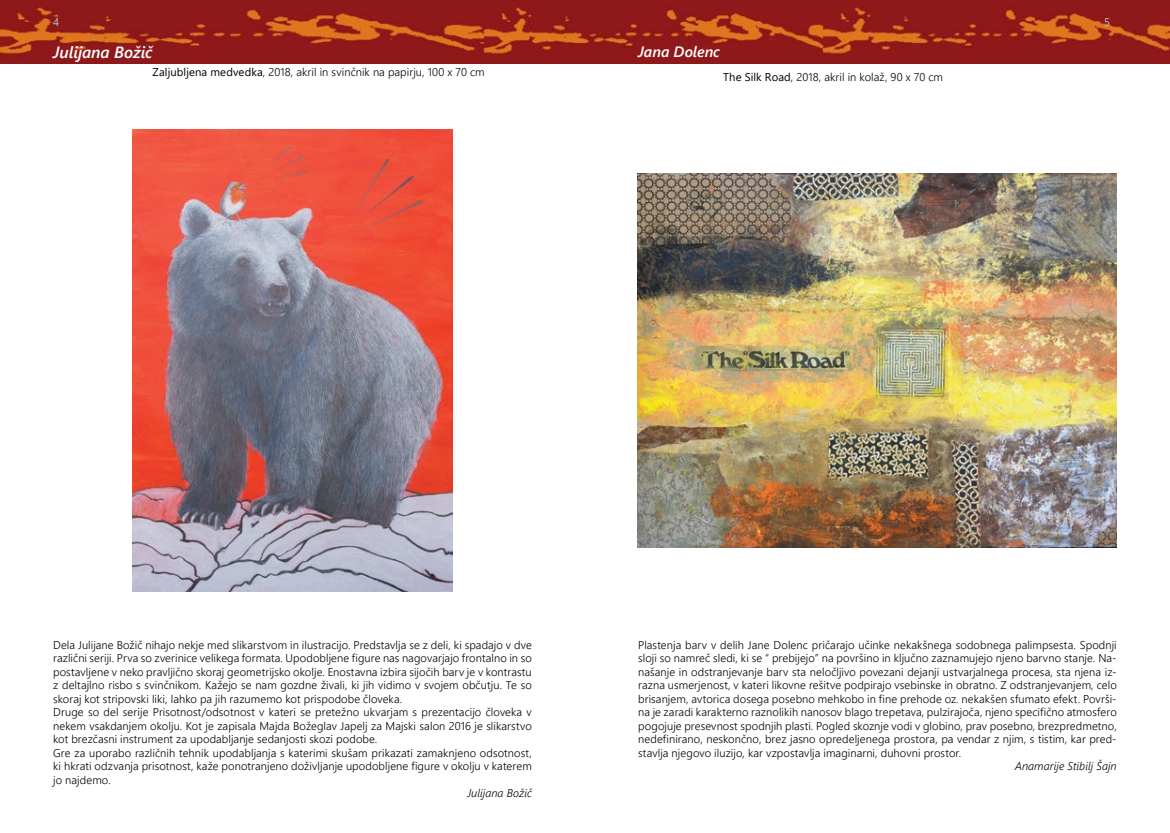
<style>
.page{position:relative;width:1170px;height:833px;background:#fff}
.page>*{position:absolute;margin:0;border:0;box-sizing:border-box;transform-origin:0 0}
.t1{font:italic 600 16.25px "Segoe UI";letter-spacing:-.005em;color:#fff}
.t2{font:italic 600 15px "Segoe UI";letter-spacing:-.005em;color:#fff}
.t3{font:300 11.25px/13.5px "Segoe UI";letter-spacing:.005em;color:#000}
.t4{font:italic 300 11.25px "Segoe UI";letter-spacing:.005em;color:#000}
.t5{font:11.25px "Segoe UI";color:#bcbec0}
.s1{font-weight:400}
</style>
<div class="page">
<img style="left:0;top:0;width:1169px;height:64px">
<img style="left:638px;top:173px;width:478px;height:375px">
<img style="left:133px;top:129px;width:319px;height:462px">
<p class="t5" style="left:53px;top:13px;width:8px">4</p>
<p class="t5" style="left:1103px;top:13px;width:8px">5</p>
<h1 class="t1" style="left:53px;top:39px;width:101px">Julijana Božič</h1>
<h2 class="t2" style="left:638px;top:40px;width:83px">Jana Dolenc</h2>
<p class="t3" style="left:152px;top:64px;width:334px"><span class="s1">Zaljubljena medvedka</span>, 2018, akril in svinčnik na papirju, 100 x 70 cm</p>
<p class="t3" style="left:723px;top:70px;width:221px"><span class="s1">The Silk Road</span>, 2018, akril in kolaž, 90 x 70 cm</p>
<p class="t3" style="left:53px;top:637px;width:480px">Dela Julijane Božič nihajo nekje med slikarstvom in ilustracijo. Predstavlja se z deli, ki spadajo v dve različni seriji. Prva so zverinice velikega formata. Upodobljene figure nas nagovarjajo frontalno in so postavljene v neko pravljično skoraj geometrijsko okolje. Enostavna izbira sijočih barv je v kontrastu z deltajlno risbo s svinčnikom. Kažejo se nam gozdne živali, ki jih vidimo v svojem občutju. Te so skoraj kot stripovski liki, lahko pa jih razumemo kot prispodobe človeka.<br>Druge so del serije Prisotnost/odsotnost v kateri se pretežno ukvarjam s prezentacijo človeka v nekem vsakdanjem okolju. Kot je zapisala Majda Božeglav Japelj za Majski salon 2016 je slikarstvo kot brezčasni instrument za upodabljanje sedanjosti skozi podobe.<br>Gre za uporabo različnih tehnik upodabljanja s katerimi skušam prikazati zamaknjeno odsotnost, ki hkrati odzvanja prisotnost, kaže ponotranjeno doživljanje upodobljene figure v okolju v katerem jo najdemo.</p>
<p class="t4" style="left:467px;top:784px;width:66px">Julijana Božič</p>
<p class="t3" style="left:638px;top:637px;width:480px;text-align:justify">Plastenja barv v delih Jane Dolenc pričarajo učinke nekakšnega sodobnega palimpsesta. Spodnji sloji so namreč sledi, ki se “ prebijejo” na površino in ključno zaznamujejo njeno barvno stanje. Na&shy;našanje in odstranjevanje barv sta neločljivo povezani dejanji ustvarjalnega procesa, sta njena iz&shy;razna usmerjenost, v kateri likovne rešitve podpirajo vsebinske in obratno. Z odstranjevanjem, celo brisanjem, avtorica dosega posebno mehkobo in fine prehode oz. nekakšen sfumato efekt. Površi&shy;na je zaradi karakterno raznolikih nanosov blago trepetava, pulzirajoča, njeno specifično atmosfero pogojuje presevnost spodnjih plasti. Pogled skoznje vodi v globino, prav posebno, brezpredmetno, nedefinirano, neskončno, brez jasno opredeljenega prostora, pa vendar z njim, s tistim, kar pred&shy;stavlja njegovo iluzijo, kar vzpostavlja imaginarni, duhovni prostor.</p>
<p class="t4" style="left:1014px;top:757px;width:103px">Anamarije Stibilj Šajn</p>
</div>
